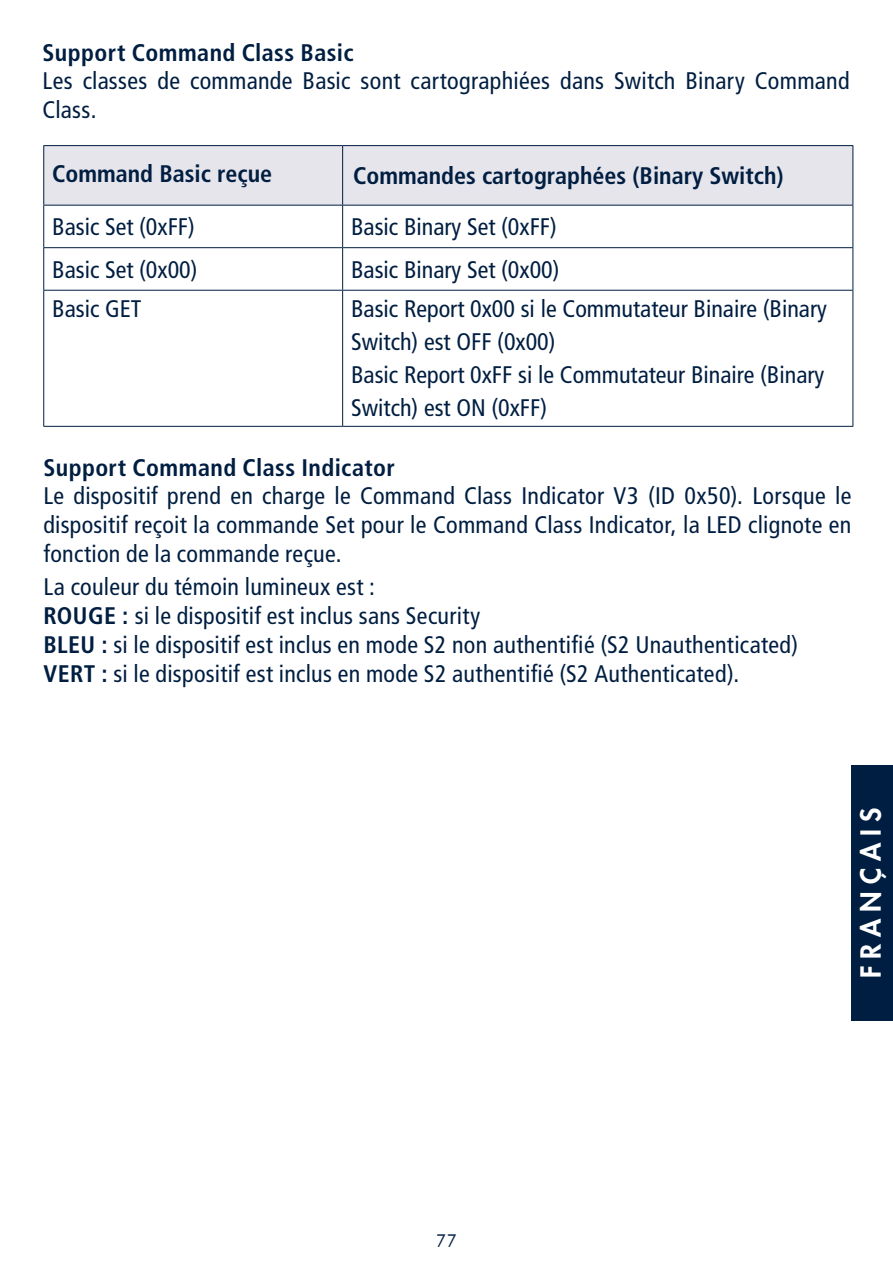
<style>
.page{position:relative;width:893px;height:1276px;background:#fff}
.page>*{position:absolute;margin:0;border:0;box-sizing:border-box;transform-origin:0 0}
.t1{font:800 27px "Futura Std";letter-spacing:.255em;color:#fff}
.t2{font:condensed 24px/28.8px "Frutiger LT Std";letter-spacing:.01em;color:#001e41}
.t3{font:700 condensed 24px "Frutiger LT Std";letter-spacing:.005em;color:#001e41}
.t4{font:18px "Futura BT";color:#001e41}
.s1{font-weight:700}
</style>
<div class="page">
<div style="left:851px;top:765px;width:42px;height:255px;background:#001e41"></div>
<div style="left:44px;top:146px;width:808px;height:59px;background:#e6e5eb"></div>
<hr style="left:43px;top:146px;width:1px;height:59px;background:#001e41">
<hr style="left:43px;top:145px;width:300px;height:1px;background:#001e41">
<hr style="left:43px;top:205px;width:300px;height:1px;background:#001e41">
<hr style="left:342px;top:146px;width:1px;height:59px;background:#001e41">
<hr style="left:343px;top:145px;width:510px;height:1px;background:#001e41">
<hr style="left:852px;top:146px;width:1px;height:59px;background:#001e41">
<hr style="left:343px;top:205px;width:510px;height:1px;background:#001e41">
<hr style="left:43px;top:205px;width:1px;height:42px;background:#001e41">
<hr style="left:342px;top:205px;width:1px;height:42px;background:#001e41">
<hr style="left:852px;top:205px;width:1px;height:42px;background:#001e41">
<hr style="left:43px;top:248px;width:1px;height:42px;background:#001e41">
<hr style="left:43px;top:247px;width:300px;height:1px;background:#001e41">
<hr style="left:343px;top:247px;width:510px;height:1px;background:#001e41">
<hr style="left:342px;top:248px;width:1px;height:42px;background:#001e41">
<hr style="left:852px;top:248px;width:1px;height:42px;background:#001e41">
<hr style="left:43px;top:291px;width:1px;height:135px;background:#001e41">
<hr style="left:43px;top:290px;width:300px;height:1px;background:#001e41">
<hr style="left:343px;top:290px;width:510px;height:1px;background:#001e41">
<hr style="left:342px;top:291px;width:1px;height:135px;background:#001e41">
<hr style="left:852px;top:291px;width:1px;height:135px;background:#001e41">
<hr style="left:43px;top:426px;width:300px;height:1px;background:#001e41">
<hr style="left:343px;top:426px;width:510px;height:1px;background:#001e41">
<p class="t3" style="left:43px;top:38px;width:313px">Support Command Class Basic</p>
<p class="t2" style="left:43px;top:67px;width:809px">Les classes de commande Basic sont cartographiées dans Switch Binary Command<br>Class.</p>
<p class="t3" style="left:52px;top:160px;width:221px">Command Basic reçue</p>
<p class="t3" style="left:353px;top:162px;width:432px">Commandes cartographées (Binary Switch)</p>
<p class="t2" style="left:52px;top:213px;width:144px">Basic Set (0xFF)</p>
<p class="t2" style="left:351px;top:213px;width:207px">Basic Binary Set (0xFF)</p>
<p class="t2" style="left:52px;top:255px;width:147px">Basic Set (0x00)</p>
<p class="t2" style="left:351px;top:255px;width:210px">Basic Binary Set (0x00)</p>
<p class="t2" style="left:52px;top:294px;width:91px">Basic GET</p>
<p class="t2" style="left:351px;top:292px;width:477px;line-height:33px">Basic Report 0x00 si le Commutateur Binaire (Binary<br>Switch) est OFF (0x00)</p>
<p class="t2" style="left:351px;top:358px;width:475px;line-height:33px">Basic Report 0xFF si le Commutateur Binaire (Binary<br>Switch) est ON (0xFF)</p>
<p class="t3" style="left:43px;top:453px;width:353px">Support Command Class Indicator</p>
<p class="t2" style="left:43px;top:482px;width:809px;text-align:justify">Le dispositif prend en charge le Command Class Indicator V3 (ID 0x50). Lorsque le dispositif reçoit la commande Set pour le Command Class Indicator, la LED clignote en fonction de la commande reçue.</p>
<p class="t2" style="left:43px;top:572px;width:333px">La couleur du témoin lumineux est :</p>
<p class="t2" style="left:43px;top:601px;width:438px"><span class="s1">ROUGE :</span> si le dispositif est inclus sans Security</p>
<p class="t2" style="left:43px;top:630px;width:756px"><span class="s1">BLEU :</span> si le dispositif est inclus en mode S2 non authentifié (S2 Unauthenticated)</p>
<p class="t2" style="left:43px;top:659px;width:697px"><span class="s1">VERT :</span> si le dispositif est inclus en mode S2 authentifié (S2 Authenticated).</p>
<p class="t1" style="left:854px;top:978px;width:172px;rotate:-90deg">FRANÇAIS</p>
<p class="t4" style="left:436px;top:1229px;width:23px">77</p>
</div>
